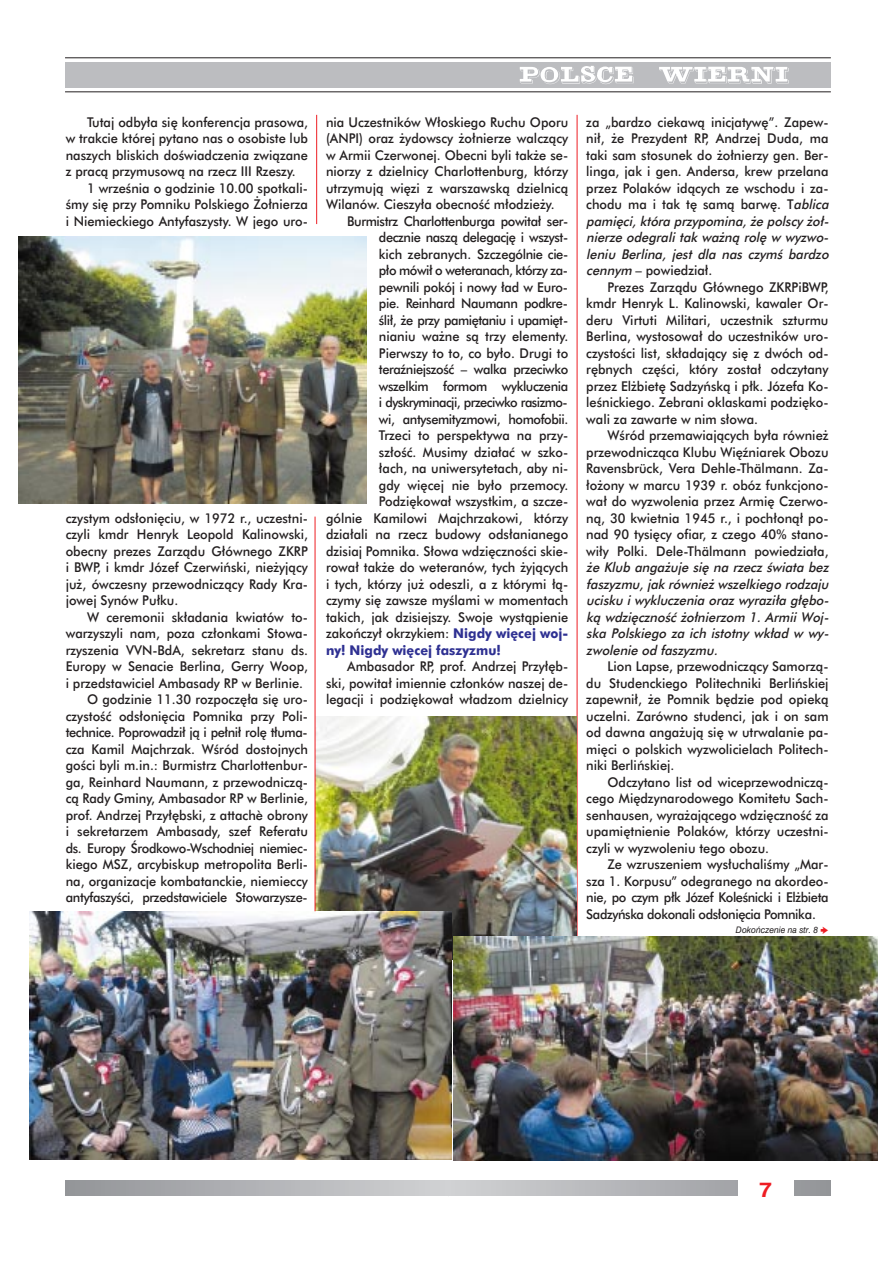
<style>
.page{position:relative;width:893px;height:1262px;background:#fff}
.page>*{position:absolute;margin:0;border:0;box-sizing:border-box;transform-origin:0 0}
.t1{font:700 21px "Swiss 721 PL";color:#ee1d23;scale:1.1 1}
.t2{font:500 13.5px/16.5px "Futura PL";color:#231f20;text-align:justify;scale:.95 1}
.t3{font:500 13.5px "Futura PL";letter-spacing:-.03em;color:#231f20;scale:.95 1}
.t4{font:italic 500 13.5px/16.5px "Futura PL";color:#231f20;text-align:justify;scale:.95 1}
.t5{font:500 13.5px "Futura PL";letter-spacing:-.035em;color:#231f20;scale:.95 1}
.t6{font:500 13.5px "Futura PL";letter-spacing:-.025em;color:#231f20;scale:.95 1}
.t7{font:500 13.5px "Futura PL";letter-spacing:-.04em;color:#231f20;scale:.95 1}
.t8{font:500 13.5px "Futura PL";letter-spacing:-.02em;color:#231f20;scale:.95 1}
.t9{font:700 13.5px "Futura PL";color:#2e3092;scale:.95 1}
.t10{font:italic 9px "Swiss 721 PL";color:#231f20;scale:.95 1}
.s1{font-weight:700;color:#2e3092}
.s2{font-style:italic}
.s3{font-family:"Ingy Arrows";font-style:normal;color:#ee1d23}
</style>
<div class="page">
<svg style="left:65px;top:1180px;width:765px;height:16px;background:#b3b4b7"></svg>
<div style="left:65px;top:62px;width:765px;height:26px;background:#bcbdc0"></div>
<svg style="left:519px;top:66px;width:114px;height:18px"></svg>
<svg style="left:659px;top:67px;width:129px;height:17px"></svg>
<hr style="left:65px;top:58px;width:765px;height:1px;background:#231f20">
<hr style="left:65px;top:92px;width:765px;height:1px;background:#231f20">
<div style="left:738px;top:1175px;width:55px;height:27px;background:#fff"></div>
<hr style="left:576px;top:115px;width:1px;height:1033px;background:#ee1d23">
<img style="left:316px;top:716px;width:260px;height:243px">
<img style="left:30px;top:911px;width:421px;height:249px">
<img style="left:453px;top:936px;width:424px;height:224px">
<img style="left:18px;top:236px;width:349px;height:267px">
<hr style="left:316px;top:115px;width:1px;height:109px;background:#ee1d23">
<hr style="left:315px;top:516px;width:1px;height:395px;background:#ee1d23">
<p class="t2" style="left:87px;top:115px;width:234px">Tutaj odby∏a si´ konferencja prasowa,</p>
<p class="t2" style="left:66px;top:131px;width:256px">w trakcie której pytano nas o osobiste lub</p>
<p class="t2" style="left:66px;top:148px;width:256px">naszych bliskich doÊwiadczenia zwiàzane</p>
<p class="t2" style="left:66px;top:164px;width:244px">z pracà przymusowà na rzecz III Rzeszy.</p>
<p class="t2" style="left:87px;top:181px;width:234px">1 wrzeÊnia o godzinie 10.00 spotkali-</p>
<p class="t2" style="left:66px;top:197px;width:256px">Êmy si´ przy Pomniku Polskiego ˚o∏nierza</p>
<p class="t2" style="left:66px;top:214px;width:256px">i Niemieckiego Antyfaszysty. W jego uro-</p>
<p class="t2" style="left:66px;top:511px;width:256px">czystym ods∏oni´ciu, w 1972 r., uczestni&shy;czyli kmdr Henryk Leopold Kalinowski, obecny prezes Zarzàdu G∏ównego ZKRP i BWP, i kmdr Józef Czerwiƒski, nie˝yjàcy ju˝, ówczesny przewodniczàcy Rady Kra&shy;jowej Synów Pu∏ku.</p>
<p class="t2" style="left:87px;top:610px;width:234px">W ceremonii sk∏adania kwiatów to-</p>
<p class="t2" style="left:66px;top:626px;width:256px">warzyszyli nam, poza cz∏onkami Stowa-</p>
<p class="t2" style="left:66px;top:643px;width:256px">rzyszenia VVN-BdA, sekretarz stanu ds.</p>
<p class="t2" style="left:66px;top:659px;width:256px">Europy w Senacie Berlina, Gerry Woop,</p>
<p class="t2" style="left:66px;top:676px;width:251px">i przedstawiciel Ambasady RP w Berlinie.</p>
<p class="t2" style="left:87px;top:692px;width:234px">O godzinie 11.30 rozpocz´∏a si´ uro-</p>
<p class="t2" style="left:66px;top:709px;width:256px">czystoÊç ods∏oni´cia Pomnika przy Poli-</p>
<p class="t3" style="left:66px;top:727px;width:256px">technice. Poprowadzi∏ jà i pe∏ni∏ rol´ t∏uma-</p>
<p class="t2" style="left:66px;top:742px;width:256px">cza Kamil Majchrzak. WÊród dostojnych</p>
<p class="t2" style="left:66px;top:758px;width:256px">goÊci byli m.in.: Burmistrz Charlottenbur-</p>
<p class="t2" style="left:66px;top:775px;width:256px">ga, Reinhard Naumann, z przewodniczà-</p>
<p class="t2" style="left:66px;top:791px;width:256px">cà Rady Gminy, Ambasador RP w Berlinie,</p>
<p class="t2" style="left:66px;top:808px;width:256px">prof. Andrzej Przy∏´bski, z attach¯ obrony</p>
<p class="t2" style="left:66px;top:824px;width:256px">i sekretarzem Ambasady, szef Referatu</p>
<p class="t3" style="left:66px;top:842px;width:256px">ds. Europy Ârodkowo-Wschodniej niemiec-</p>
<p class="t2" style="left:66px;top:857px;width:256px">kiego MSZ, arcybiskup metropolita Berli-</p>
<p class="t2" style="left:66px;top:874px;width:256px">na, organizacje kombatanckie, niemieccy</p>
<p class="t6" style="left:66px;top:892px;width:256px">antyfaszyÊci, przedstawiciele Stowarzysze-</p>
<p class="t2" style="left:326px;top:115px;width:256px">nia Uczestników W∏oskiego Ruchu Oporu (ANPI) oraz ˝ydowscy ˝o∏nierze walczàcy w Armii Czerwonej. Obecni byli tak˝e se&shy;niorzy z dzielnicy Charlottenburg, którzy utrzymujà wi´zi z warszawskà dzielnicà Wilanów. Cieszy∏a obecnoÊç m∏odzie˝y.</p>
<p class="t3" style="left:347px;top:215px;width:234px">Burmistrz Charlottenburga powita∏ ser-</p>
<p class="t3" style="left:379px;top:232px;width:201px">decznie naszà delegacj´ i wszyst-</p>
<p class="t2" style="left:379px;top:247px;width:201px">kich zebranych. Szczególnie cie-</p>
<p class="t5" style="left:379px;top:265px;width:200px">p∏o mówi∏ o weteranach, którzy za-</p>
<p class="t8" style="left:379px;top:281px;width:200px">pewnili pokój i nowy ∏ad w Euro-</p>
<p class="t3" style="left:379px;top:298px;width:200px">pie. Reinhard Naumann podkre-</p>
<p class="t5" style="left:379px;top:314px;width:201px">Êli∏, ˝e przy pami´taniu i upami´t-</p>
<p class="t2" style="left:379px;top:329px;width:201px">nianiu wa˝ne sà trzy elementy.</p>
<p class="t2" style="left:379px;top:346px;width:201px">Pierwszy to to, co by∏o. Drugi to</p>
<p class="t3" style="left:379px;top:364px;width:201px">teraêniejszoÊç – walka przeciwko</p>
<p class="t3" style="left:379px;top:380px;width:201px">wszelkim formom wykluczenia</p>
<p class="t7" style="left:379px;top:397px;width:200px">i dyskryminacji, przeciwko rasizmo-</p>
<p class="t3" style="left:379px;top:413px;width:201px">wi, antysemityzmowi, homofobii.</p>
<p class="t2" style="left:379px;top:428px;width:201px">Trzeci to perspektywa na przy-</p>
<p class="t2" style="left:379px;top:445px;width:201px">sz∏oÊç. Musimy dzia∏aç w szko-</p>
<p class="t2" style="left:379px;top:461px;width:201px">∏ach, na uniwersytetach, aby ni-</p>
<p class="t2" style="left:379px;top:478px;width:201px">gdy wi´cej nie by∏o przemocy.</p>
<p class="t2" style="left:379px;top:494px;width:201px">Podzi´kowa∏ wszystkim, a szcze-</p>
<p class="t2" style="left:326px;top:511px;width:256px">gólnie Kamilowi Majchrzakowi, którzy</p>
<p class="t2" style="left:326px;top:527px;width:256px">dzia∏ali na rzecz budowy ods∏anianego</p>
<p class="t2" style="left:326px;top:544px;width:256px">dzisiaj Pomnika. S∏owa wdzi´cznoÊci skie-</p>
<p class="t2" style="left:326px;top:560px;width:256px">rowa∏ tak˝e do weteranów, tych ˝yjàcych</p>
<p class="t2" style="left:326px;top:577px;width:256px">i tych, którzy ju˝ odeszli, a z którymi ∏à-</p>
<p class="t2" style="left:326px;top:593px;width:256px">czymy si´ zawsze myÊlami w momentach</p>
<p class="t2" style="left:326px;top:610px;width:256px">takich, jak dzisiejszy. Swoje wystàpienie</p>
<p class="t2" style="left:326px;top:626px;width:256px">zakoƒczy∏ okrzykiem: <span class="s1">Nigdy wi´cej woj-</span></p>
<p class="t9" style="left:326px;top:645px;width:185px">ny! Nigdy wi´cej faszyzmu!</p>
<p class="t2" style="left:326px;top:659px;width:256px;text-indent:21px">Ambasador RP, prof. Andrzej Przy∏´b&shy;ski, powita∏ imiennie cz∏onków naszej de&shy;legacji i podzi´kowa∏ w∏adzom dzielnicy</p>
<p class="t2" style="left:586px;top:115px;width:259px;text-align:left">za „bardzo ciekawà inicjatyw´”. Zapew&shy;ni∏, ˝e Prezydent RP, Andrzej Duda, ma taki sam stosunek do ˝o∏nierzy gen. Ber&shy;linga, jak i gen. Andersa, krew przelana przez Polaków idàcych ze wschodu i za&shy;chodu ma i tak t´ samà barw´. T<span class="s2">ablica pami´ci, która przypomina, ˝e polscy ˝o∏- nierze odegrali tak wa˝nà rol´ w wyzwo&shy;leniu Berlina, jest dla nas czymÊ bardzo cennym</span>– powiedzia∏.</p>
<p class="t2" style="left:586px;top:280px;width:256px;text-indent:21px">Prezes Zarzàdu G∏ównego ZKRPiBWP, kmdr Henryk L. Kalinowski, kawaler Or&shy;deru Virtuti Militari, uczestnik szturmu Berlina, wystosowa∏ do uczestników uro&shy;czystoÊci list, sk∏adajàcy si´ z dwóch od&shy;r´bnych cz´Êci, który zosta∏ odczytany przez El˝biet´ Sadzyƒskà i p∏k. Józefa Ko&shy;leÊnickiego. Zebrani oklaskami podzi´ko&shy;wali za zawarte w nim s∏owa.</p>
<p class="t2" style="left:586px;top:428px;width:256px;text-indent:21px">WÊród przemawiajàcych by∏a równie˝ przewodniczàca Klubu Wi´êniarek Obozu Ravensbrück, Vera Dehle-Thälmann. Za-∏o˝ony w marcu 1939 r. obóz funkcjono&shy;wa∏ do wyzwolenia przez Armi´ Czerwo&shy;nà, 30 kwietnia 1945 r., i poch∏onà∏ po&shy;nad 90 tysi´cy ofiar, z czego 40% stano&shy;wi∏y Polki. Dele-Thälmann powiedzia∏a,</p>
<p class="t4" style="left:586px;top:560px;width:259px">˝e Klub anga˝uje si´ na rzecz Êwiata bez faszyzmu, jak równie˝ wszelkiego rodzaju ucisku i wykluczenia oraz wyrazi∏a g∏´bo&shy;kà wdzi´cznoÊç ˝o∏nierzom 1. Armii Woj&shy;ska Polskiego za ich istotny wk∏ad w wy - zwolenie od faszyzmu.</p>
<p class="t2" style="left:586px;top:659px;width:256px;text-indent:21px">Lion Lapse, przewodniczàcy Samorzà&shy;du Studenckiego Politechniki Berliƒskiej zapewni∏, ˝e Pomnik b´dzie pod opiekà uczelni. Zarówno studenci, jak i on sam od dawna anga˝ujà si´ w utrwalanie pa&shy;mi´ci o polskich wyzwolicielach Politech&shy;niki Berliƒskiej.</p>
<p class="t2" style="left:586px;top:775px;width:256px;text-indent:21px">Odczytano list od wiceprzewodniczà&shy;cego Mi´dzynarodowego Komitetu Sach&shy;senhausen, wyra˝ajàcego wdzi´cznoÊç za upami´tnienie Polaków, którzy uczestni&shy;czyli w wyzwoleniu tego obozu.</p>
<p class="t2" style="left:586px;top:857px;width:256px;text-indent:21px">Ze wzruszeniem wys∏uchaliÊmy „Mar&shy;sza 1. Korpusu” odegranego na akordeo&shy;nie, po czym p∏k Józef KoleÊnicki i El˝bieta Sadzyƒska dokonali ods∏oni´cia Pomnika.</p>
<p class="t10" style="left:735px;top:926px;width:99px">Dokoƒczenie na str. 8 <span class="s3">[</span></p>
<h1 class="t1" style="left:759px;top:1181px;width:13px">7</h1>
</div>
